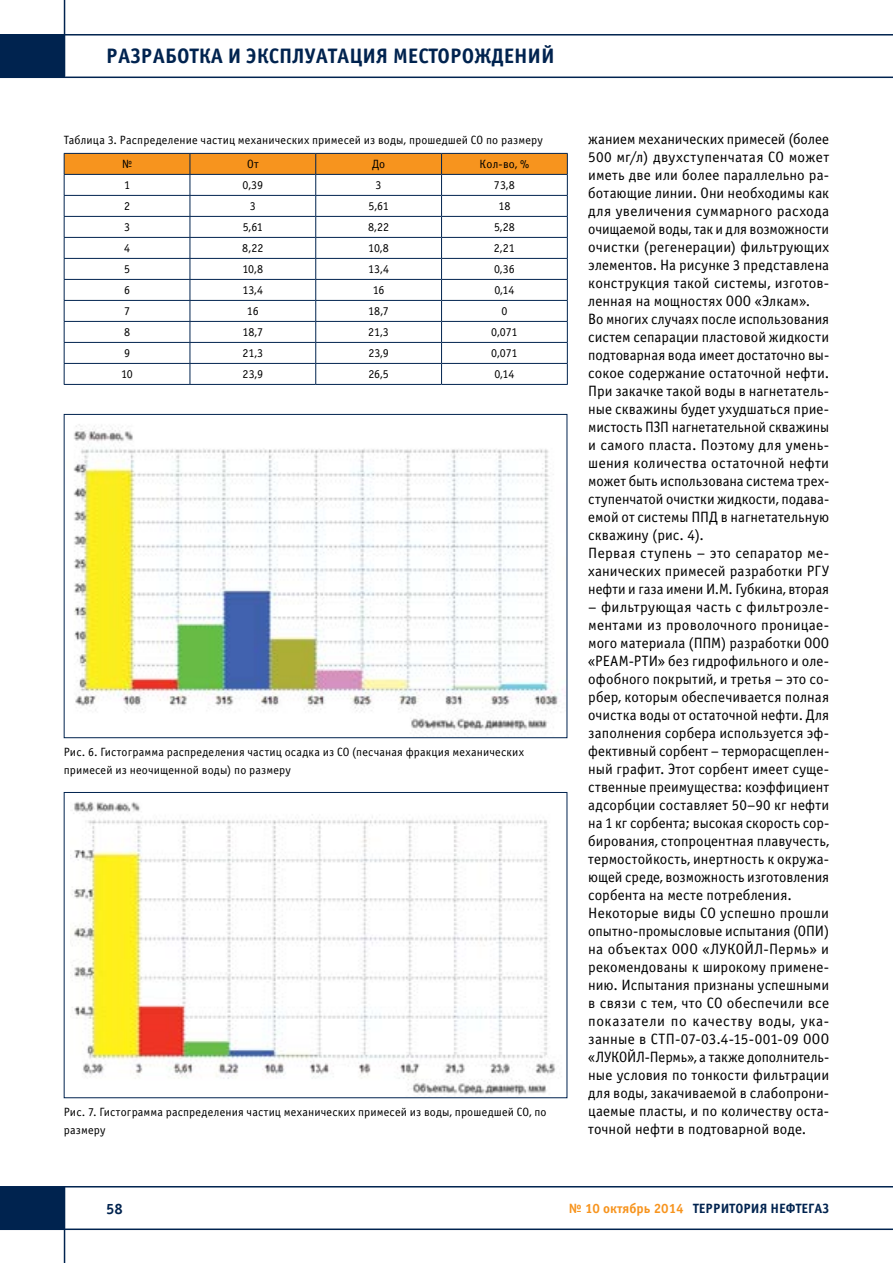
<style>
.page{position:relative;width:893px;height:1263px;background:#fff}
.page>*{position:absolute;margin:0;border:0;box-sizing:border-box;transform-origin:0 0}
.t1{font:700 21px "Officina Sans C";color:#00234f}
.t2{font:15px/18px "Officina Sans C";letter-spacing:.005em;color:#000}
.t3{font:700 15px "Officina Sans C";color:#00234f}
.t4{font:700 13.5px "Officina Sans C";color:#00234f}
.t5{font:12px/18px "Officina Sans C";letter-spacing:.015em;color:#000}
.s1{color:#f7941e}
</style>
<div class="page">
<hr style="left:0;top:77px;width:893px;height:1px;background:#00234f">
<hr style="left:64px;top:0;width:1px;height:77px;background:#00234f">
<hr style="left:0;top:34px;width:893px;height:2px;background:#00234f">
<div style="left:0;top:35px;width:64px;height:42px;background:#00234f"></div>
<hr style="left:0;top:1186px;width:893px;height:1px;background:#00234f">
<hr style="left:64px;top:1186px;width:1px;height:77px;background:#00234f">
<hr style="left:0;top:1228px;width:893px;height:2px;background:#00234f">
<div style="left:0;top:1187px;width:64px;height:42px;background:#00234f"></div>
<hr style="left:64px;top:384px;width:126px;height:1px;background:#00234f">
<hr style="left:190px;top:384px;width:126px;height:1px;background:#00234f">
<hr style="left:316px;top:384px;width:126px;height:1px;background:#00234f">
<hr style="left:442px;top:384px;width:126px;height:1px;background:#00234f">
<svg style="left:64px;top:153px;width:504px;height:231px"></svg>
<hr style="left:442px;top:174px;width:126px;height:1px;background:#00234f">
<img style="left:73px;top:424px;width:490px;height:311px">
<div style="left:64px;top:414px;width:503px;height:324px;border:1px solid #00234f"></div>
<img style="left:70px;top:802px;width:486px;height:293px">
<div style="left:64px;top:792px;width:503px;height:306px;border:1px solid #00234f"></div>
<h1 class="t1" style="left:106px;top:44px;width:450px">РАЗРАБОТКА И ЭКСПЛУАТАЦИЯ МЕСТОРОЖДЕНИЙ</h1>
<p class="t5" style="left:122px;top:128px;width:422px;line-height:24.3px;text-indent:-58px">Таблица 3. Распределение частиц механических примесей из воды, прошедшей СО по размеру №</p>
<p class="t5" style="left:247px;top:156px;width:13px">От</p>
<p class="t5" style="left:372px;top:156px;width:15px">До</p>
<p class="t5" style="left:480px;top:156px;width:51px">Кол-во, %</p>
<p class="t5" style="left:124px;top:177px;width:7px">1</p>
<p class="t5" style="left:243px;top:177px;width:22px">0,39</p>
<p class="t5" style="left:376px;top:177px;width:7px">3</p>
<p class="t5" style="left:494px;top:177px;width:22px">73,8</p>
<p class="t5" style="left:124px;top:198px;width:7px">2</p>
<p class="t5" style="left:250px;top:198px;width:7px">3</p>
<p class="t5" style="left:368px;top:198px;width:22px">5,61</p>
<p class="t5" style="left:498px;top:198px;width:14px">18</p>
<p class="t5" style="left:124px;top:219px;width:7px">3</p>
<p class="t5" style="left:243px;top:219px;width:22px">5,61</p>
<p class="t5" style="left:368px;top:219px;width:23px">8,22</p>
<p class="t5" style="left:494px;top:219px;width:22px">5,28</p>
<p class="t5" style="left:124px;top:240px;width:7px">4</p>
<p class="t5" style="left:242px;top:240px;width:23px">8,22</p>
<p class="t5" style="left:368px;top:240px;width:22px">10,8</p>
<p class="t5" style="left:494px;top:240px;width:22px">2,21</p>
<p class="t5" style="left:124px;top:261px;width:7px">5</p>
<p class="t5" style="left:242px;top:261px;width:22px">10,8</p>
<p class="t5" style="left:368px;top:261px;width:22px">13,4</p>
<p class="t5" style="left:494px;top:261px;width:22px">0,36</p>
<p class="t5" style="left:124px;top:282px;width:7px">6</p>
<p class="t5" style="left:242px;top:282px;width:22px">13,4</p>
<p class="t5" style="left:373px;top:282px;width:13px">16</p>
<p class="t5" style="left:494px;top:282px;width:22px">0,14</p>
<p class="t5" style="left:124px;top:303px;width:7px">7</p>
<p class="t5" style="left:247px;top:303px;width:13px">16</p>
<p class="t5" style="left:368px;top:303px;width:22px">18,7</p>
<p class="t5" style="left:501px;top:303px;width:7px">0</p>
<p class="t5" style="left:124px;top:324px;width:8px">8</p>
<p class="t5" style="left:242px;top:324px;width:22px">18,7</p>
<p class="t5" style="left:368px;top:324px;width:22px">21,3</p>
<p class="t5" style="left:491px;top:324px;width:28px">0,071</p>
<p class="t5" style="left:124px;top:345px;width:7px">9</p>
<p class="t5" style="left:242px;top:345px;width:22px">21,3</p>
<p class="t5" style="left:368px;top:345px;width:22px">23,9</p>
<p class="t5" style="left:491px;top:345px;width:28px">0,071</p>
<p class="t5" style="left:121px;top:366px;width:13px">10</p>
<p class="t5" style="left:243px;top:366px;width:22px">23,9</p>
<p class="t5" style="left:368px;top:366px;width:22px">26,5</p>
<p class="t5" style="left:494px;top:366px;width:22px">0,14</p>
<p class="t5" style="left:64px;top:743px;width:462px">Рис. 6. Гистограмма распределения частиц осадка из СО (песчаная фракция механических примесей из неочищенной воды) по размеру</p>
<p class="t5" style="left:64px;top:1103px;width:484px">Рис. 7. Гистограмма распределения частиц механических примесей из воды, прошедшей СО, по размеру</p>
<p class="t2" style="left:588px;top:130px;width:242px">жанием механических примесей (более 500 мг/л) двухступенчатая СО может иметь две или более параллельно ра&shy;ботающие линии. Они необходимы как для увеличения суммарного расхода очищаемой воды, так и для возможности очистки (регенерации) фильтрующих элементов. На рисунке 3 представлена конструкция такой системы, изготов&shy;ленная на мощностях ООО «Элкам».<br>Во многих случаях после использования систем сепарации пластовой жидкости подтоварная вода имеет достаточно вы&shy;сокое содержание остаточной нефти.<br>При закачке такой воды в нагнетатель&shy;ные скважины будет ухудшаться прие&shy;мистость ПЗП нагнетательной скважины и самого пласта. Поэтому для умень&shy;шения количества остаточной нефти может быть использована система трех&shy;ступенчатой очистки жидкости, подава&shy;емой от системы ППД в нагнетательную скважину (рис. 4).<br>Первая ступень – это сепаратор ме&shy;ханических примесей разработки РГУ нефти и газа имени И.М. Губкина, вторая</p>
<p class="t2" style="left:588px;top:598px;width:242px">– фильтрующая часть с фильтроэле&shy;ментами из проволочного проницае&shy;мого материала (ППМ) разработки ООО «РЕАМ-РТИ» без гидрофильного и оле&shy;офобного покрытий, и третья – это со&shy;рбер, которым обеспечивается полная очистка воды от остаточной нефти. Для заполнения сорбера используется эф&shy;фективный сорбент – терморасщеплен&shy;ный графит. Этот сорбент имеет суще&shy;ственные преимущества: коэффициент адсорбции составляет 50–90 кг нефти на 1 кг сорбента; высокая скорость сор&shy;бирования, стопроцентная плавучесть, термостойкость, инертность к окружа&shy;ющей среде, возможность изготовления сорбента на месте потребления.<br>Некоторые виды СО успешно прошли опытно-промысловые испытания (ОПИ) на объектах ООО «ЛУКОЙЛ-Пермь» и рекомендованы к широкому примене&shy;нию. Испытания признаны успешными в связи с тем, что СО обеспечили все показатели по качеству воды, ука&shy;занные в СТП-07-03.4-15-001-09 ООО «ЛУКОЙЛ-Пермь», а также дополнитель&shy;ные условия по тонкости фильтрации для воды, закачиваемой в слабопрони&shy;цаемые пласты, и по количеству оста&shy;точной нефти в подтоварной воде.</p>
<p class="t3" style="left:106px;top:1200px;width:18px">58</p>
<p class="t4" style="left:569px;top:1201px;width:262px"><span class="s1">№ 10 октябрь 2014</span> ТЕРРИТОРИЯ НЕФТЕГАЗ</p>
</div>
